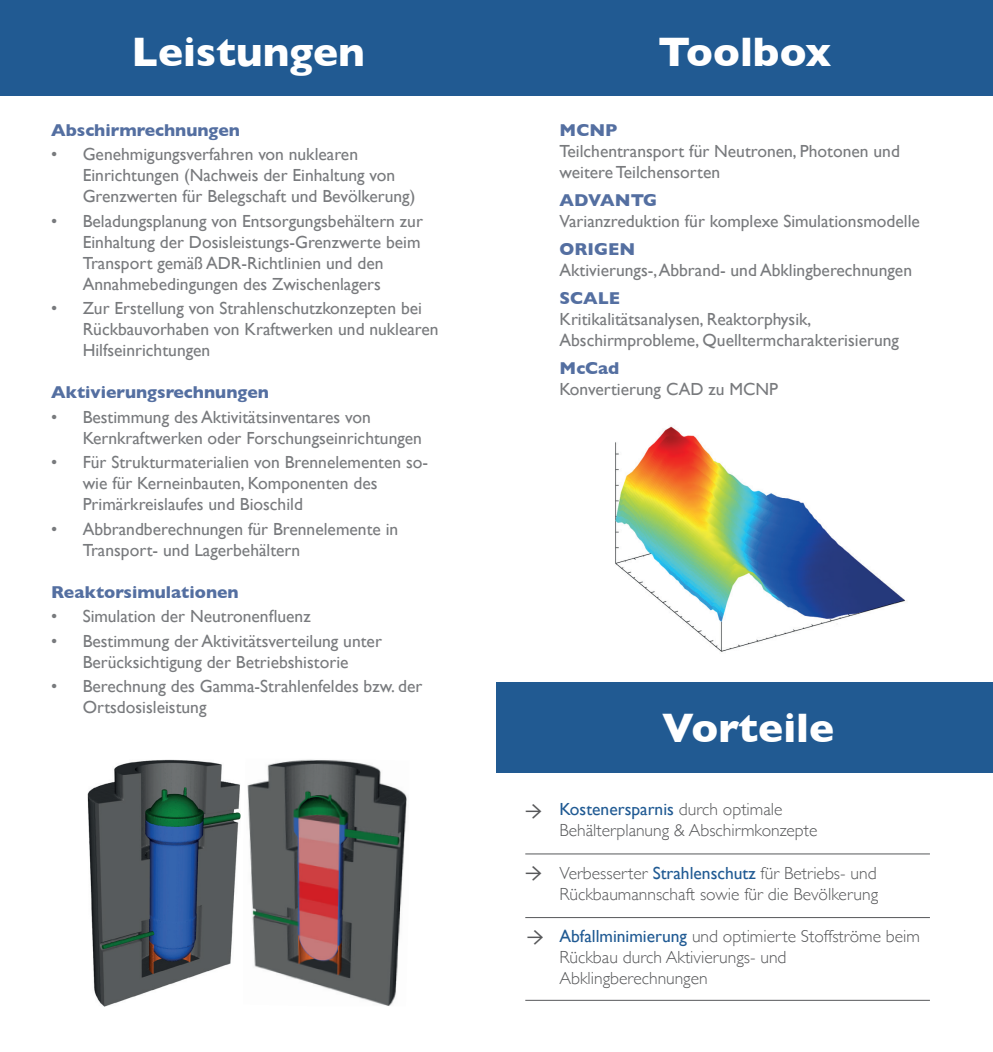
<style>
.page{position:relative;width:993px;height:1052px;background:#fff}
.page>*{position:absolute;margin:0;border:0;box-sizing:border-box;transform-origin:0 0}
.t1{font:700 42px "Gill Sans";color:#fff}
.t2{font:26.25px "Minion Pro";color:#57585a}
.t3{font:17.5px/21px "Gill Sans";color:#787a7d}
.t4{font:300 17.5px/21px "Gill Sans";color:#57585a}
.t5{font:700 17.5px "Gill Sans";color:#546fa1}
.s1{font-weight:400;color:#205a93}
</style>
<div class="page">
<div style="left:0;top:0;width:992px;height:96px;background:#215a92"></div>
<div style="left:496px;top:682px;width:496px;height:91px;background:#215a92"></div>
<img style="left:87px;top:759px;width:320px;height:247px">
<img style="left:615px;top:426px;width:290px;height:226px">
<hr style="left:525px;top:853px;width:404px;height:1px;background:#57585a">
<hr style="left:525px;top:917px;width:404px;height:1px;background:#57585a">
<hr style="left:525px;top:1000px;width:404px;height:1px;background:#57585a">
<h1 class="t1" style="left:131px;top:19px;width:235px">Leistungen</h1>
<p class="t5" style="left:51px;top:116px;width:190px">Abschirmrechnungen</p>
<p class="t3" style="left:83px;top:144px;width:334px;text-indent:-32px">• Genehmigungsverfahren von nuklearen<br>Einrichtungen (Nachweis der Einhaltung von<br>Grenzwerten für Belegschaft und Bevölkerung)</p>
<p class="t3" style="left:83px;top:210px;width:341px;text-indent:-32px">• Beladungsplanung von Entsorgungsbehältern zur Einhaltung der Dosisleistungs-Grenzwerte beim Transport gemäß ADR-Richtlinien und den Annahmebedingungen des Zwischenlagers</p>
<p class="t3" style="left:83px;top:298px;width:357px;text-indent:-32px">• Zur Erstellung von Strahlenschutzkonzepten bei<br>Rückbauvorhaben von Kraftwerken und nuklearen<br>Hilfseinrichtungen</p>
<p class="t5" style="left:51px;top:378px;width:219px">Aktivierungsrechnungen</p>
<p class="t3" style="left:83px;top:406px;width:341px;text-indent:-32px">• Bestimmung des Aktivitätsinventares von<br>Kernkraftwerken oder Forschungseinrichtungen</p>
<p class="t3" style="left:83px;top:452px;width:347px;text-indent:-31px">• Für Strukturmaterialien von Brennelementen so&shy;wie für Kerneinbauten, Komponenten des<br>Primärkreislaufes und Bioschild</p>
<p class="t3" style="left:83px;top:518px;width:317px;text-indent:-32px">• Abbrandberechnungen für Brennelemente in<br>Transport- und Lagerbehältern</p>
<p class="t5" style="left:51px;top:578px;width:189px">Reaktorsimulationen</p>
<p class="t3" style="left:51px;top:606px;width:261px">• Simulation der Neutronenfluenz</p>
<p class="t3" style="left:51px;top:630px;width:332px;text-align:center">• Bestimmung der Aktivitätsverteilung unter<br>Berücksichtigung der Betriebshistorie</p>
<p class="t3" style="left:83px;top:676px;width:341px;text-indent:-32px">• Berechnung des Gamma-Strahlenfeldes bzw. der<br>Ortsdosisleistung</p>
<h1 class="t1" style="left:658px;top:19px;width:174px">Toolbox</h1>
<p class="t5" style="left:559px;top:116px;width:59px">MCNP</p>
<p class="t3" style="left:559px;top:140px;width:342px">Teilchentransport für Neutronen, Photonen und weitere Teilchensorten</p>
<p class="t5" style="left:559px;top:186px;width:99px">ADVANTG</p>
<p class="t3" style="left:559px;top:210px;width:362px">Varianzreduktion für komplexe Simulationsmodelle</p>
<p class="t5" style="left:559px;top:235px;width:77px">ORIGEN</p>
<p class="t3" style="left:559px;top:259px;width:354px">Aktivierungs-, Abbrand- und Abklingberechnungen</p>
<p class="t5" style="left:559px;top:284px;width:62px">SCALE</p>
<p class="t3" style="left:559px;top:308px;width:341px">Kritikalitätsanalysen, Reaktorphysik,<br>Abschirmprobleme, Quelltermcharakterisierung</p>
<p class="t5" style="left:559px;top:354px;width:61px">McCad</p>
<p class="t3" style="left:559px;top:378px;width:220px">Konvertierung CAD zu MCNP</p>
<h1 class="t1" style="left:662px;top:694px;width:173px">Vorteile</h1>
<h2 class="t2" style="left:525px;top:791px;width:19px">→</h2>
<h2 class="t2" style="left:525px;top:854px;width:19px">→</h2>
<h2 class="t2" style="left:526px;top:917px;width:19px">→</h2>
<p class="t4" style="left:559px;top:798px;width:259px"><span class="s1">Kostenersparnis</span> durch optimale<br>Behälterplanung &amp; Abschirmkonzepte</p>
<p class="t4" style="left:559px;top:861px;width:320px">Verbesserter <span class="s1">Strahlenschutz</span> für Betriebs- und<br>Rückbaumannschaft sowie für die Bevölkerung</p>
<p class="t4" style="left:559px;top:924px;width:362px"><span class="s1">Abfallminimierung</span> und optimierte Stoffströme beim<br>Rückbau durch Aktivierungs- und<br>Abklingberechnungen</p>
</div>
